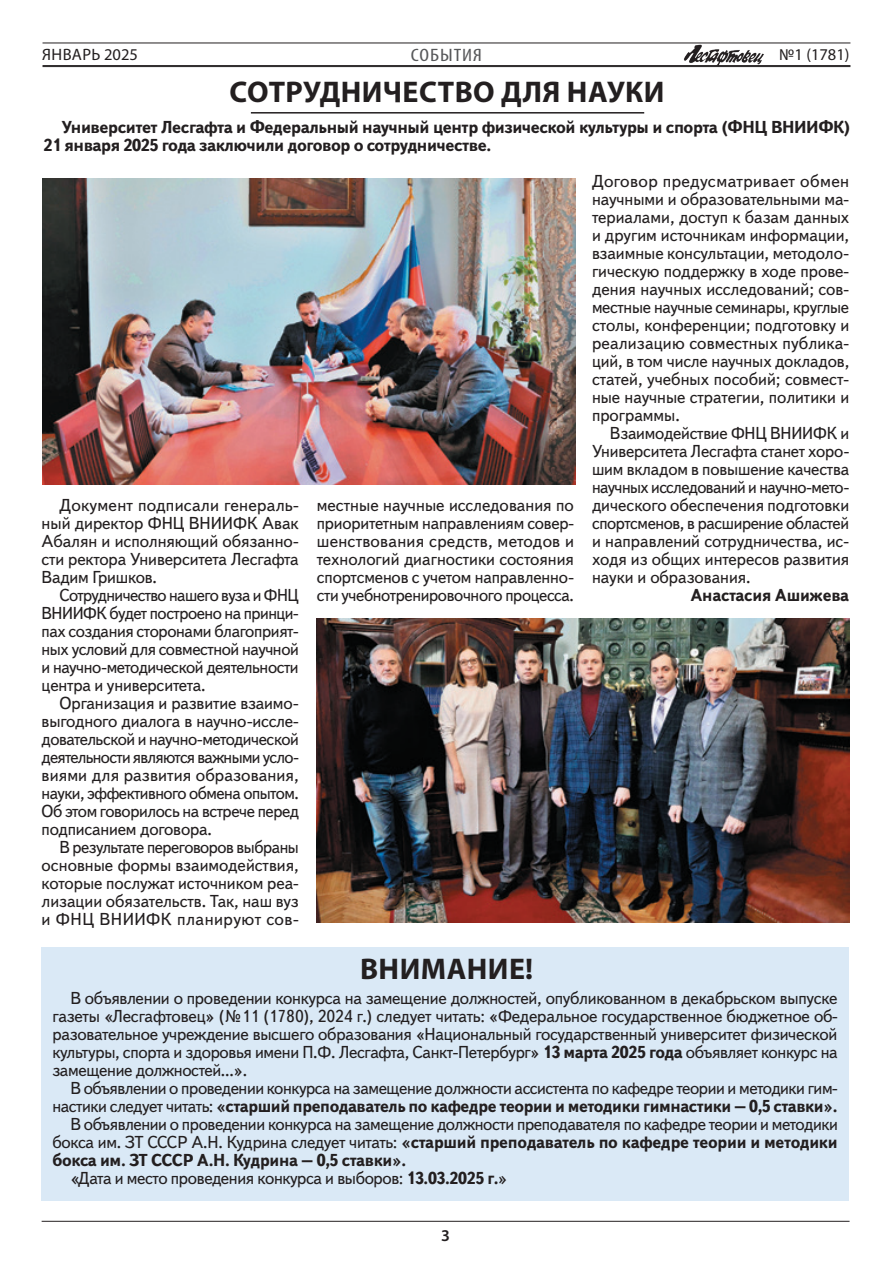
<style>
.page{position:relative;width:893px;height:1263px;background:#fff}
.page>*{position:absolute;margin:0;border:0;box-sizing:border-box;transform-origin:0 0}
.Основной_заголовок{font:700 30px "Myriad Pro";letter-spacing:.015em;color:#231f20}
.Рубрики{font:condensed 18px "Myriad Pro";letter-spacing:.045em;color:#57585a;scale:1.2 1}
.GREP-Текст{font:17.25px/18px "Text";letter-spacing:-.02em;color:#231f20;text-align:justify}
.GREP-Текст-2{font:17.25px/18px "Text";letter-spacing:-.02em;color:#231f20;text-align:justify;scale:.96 1}
.Лид{font:700 17.25px/18px "Text";letter-spacing:-.025em;color:#231f20}
.Автор{font:700 17.25px "Text";letter-spacing:-.015em;color:#231f20}
.t1{font:16.5px "Myriad Pro";letter-spacing:.02em;color:#231f20}
.t2{font:16.5px "Myriad Pro";color:#231f20}
.t3{font:600 16.5px "Myriad Pro";color:#231f20}
.s1{font-weight:700}
</style>
<div class="page">
<img style="left:683px;top:44px;width:81px;height:21px">
<hr style="left:43px;top:65px;width:807px;height:1px;background:#231f20">
<hr style="left:43px;top:66px;width:807px;height:1px;background:#231f20">
<hr style="left:43px;top:43px;width:807px;height:1px;background:#231f20">
<hr style="left:42px;top:1221px;width:807px;height:1px;background:#231f20">
<hr style="left:251px;top:112px;width:393px;height:2px;background:#231f20">
<img style="left:42px;top:179px;width:533px;height:306px">
<img style="left:317px;top:619px;width:532px;height:303px">
<div style="left:42px;top:947px;width:807px;height:254px;background:#dae9f6"></div>
<p class="t1" style="left:42px;top:44px;width:97px">ЯНВАРЬ 2025</p>
<p class="t2" style="left:779px;top:44px;width:72px">№1 (1781)</p>
<p class="Рубрики" style="left:411px;top:44px;width:61px">СОБЫТИЯ</p>
<p class="Основной_заголовок" style="left:229px;top:72px;width:437px">СОТРУДНИЧЕСТВО ДЛЯ НАУКИ</p>
<p class="Лид" style="left:44px;top:119px;width:808px;text-indent:18px">Университет Лесгафта и Федеральный научный центр физической культуры и спорта (ФНЦ ВНИИФК)<br>21 января 2025 года заключили договор о сотрудничестве.</p>
<p class="GREP-Текст" style="left:42px;top:497px;width:259px;text-indent:18px">Документ подписали генераль&shy;ный директор ФНЦ ВНИИФК Авак Абалян и исполняющий обязанно&shy;сти ректора Университета Лесгафта Вадим Гришков.</p>
<p class="GREP-Текст-2" style="left:42px;top:587px;width:269px;text-indent:18px">Сотрудничество нашего вуза и ФНЦ ВНИИФК будет построено на принци&shy;пах создания сторонами благоприят&shy;ных условий для совместной научной и научно-методической деятельности центра и университета.</p>
<p class="GREP-Текст" style="left:42px;top:695px;width:259px;text-indent:18px">Организация и развитие взаимо&shy;выгодного диалога в научно-иссле&shy;довательской и научно-методической деятельности являются важными усло&shy;виями для развития образования, науки, эффективного обмена опытом.<br>Об этом говорилось на встрече перед подписанием договора.</p>
<p class="GREP-Текст-2" style="left:42px;top:839px;width:269px;text-indent:18px">В результате переговоров выбраны основные формы взаимодействия, которые послужат источником реа&shy;лизации обязательств. Так, наш вуз и ФНЦ ВНИИФК планируют сов-</p>
<p class="GREP-Текст" style="left:317px;top:497px;width:259px">местные научные исследования по приоритетным направлениям совер&shy;шенствования средств, методов и технологий диагностики состояния спортсменов с учетом направленно&shy;сти учебнотренировочного процесса.</p>
<p class="GREP-Текст" style="left:592px;top:173px;width:259px">Договор предусматривает обмен научными и образовательными ма&shy;териалами, доступ к базам данных и другим источникам информации, взаимные консультации, методоло&shy;гическую поддержку в ходе прове&shy;дения научных исследований; сов&shy;местные научные семинары, круглые столы, конференции; подготовку и реализацию совместных публика&shy;ций, в том числе научных докладов, статей, учебных пособий; совмест&shy;ные научные стратегии, политики и программы.</p>
<p class="GREP-Текст" style="left:592px;top:425px;width:259px;text-indent:18px">Взаимодействие ФНЦ ВНИИФК и Университета Лесгафта станет хоро&shy;шим вкладом в повышение качества научных исследований и научно-мето&shy;дического обеспечения подготовки спортсменов, в расширение областей и направлений сотрудничества, ис&shy;ходя из общих интересов развития науки и образования.</p>
<p class="Автор" style="left:690px;top:585px;width:160px">Анастасия Ашижева</p>
<p class="Основной_заголовок" style="left:360px;top:950px;width:175px">ВНИМАНИЕ!</p>
<p class="GREP-Текст" style="left:52px;top:990px;width:787px;text-indent:18px">В объявлении о проведении конкурса на замещение должностей, опубликованном в декабрьском выпуске газеты «Лесгафтовец» (№11 (1780), 2024 г.) следует читать: «Федеральное государственное бюджетное об&shy;разовательное учреждение высшего образования «Национальный государственный университет физической культуры, спорта и здоровья имени П.Ф. Лесгафта, Санкт-Петербург» <span class="s1">13 марта 2025 года</span> объявляет конкурс на замещение должностей...».</p>
<p class="GREP-Текст" style="left:52px;top:1080px;width:787px;text-align:right">В объявлении о проведении конкурса на замещение должности ассистента по кафедре теории и методики гим&shy;настики следует читать: <span class="s1">«старший преподаватель по кафедре теории и методики гимнастики – 0,5 ставки».</span></p>
<p class="GREP-Текст" style="left:52px;top:1116px;width:787px;text-indent:18px">В объявлении о проведении конкурса на замещение должности преподавателя по кафедре теории и методики бокса им. ЗТ СССР А.Н. Кудрина следует читать: <span class="s1">«старший преподаватель по кафедре теории и методики бокса им. ЗТ СССР А.Н. Кудрина – 0,5 ставки».</span></p>
<p class="GREP-Текст" style="left:70px;top:1170px;width:438px">«Дата и место проведения конкурса и выборов: <span class="s1">13.03.2025 г.</span>»</p>
<p class="t3" style="left:441px;top:1225px;width:10px">3</p>
</div>
